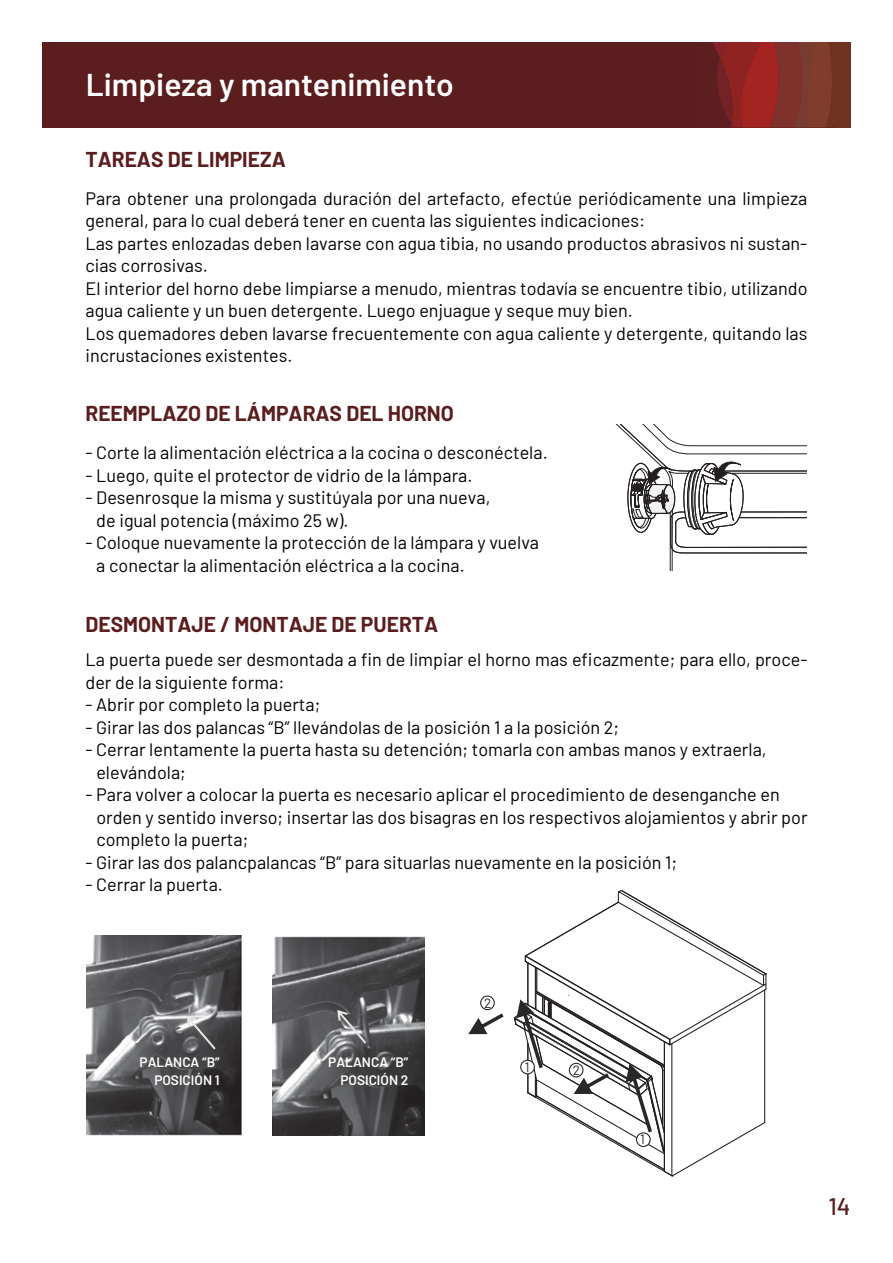
<style>
.page{position:relative;width:893px;height:1263px;background:#fff}
.page>*{position:absolute;margin:0;border:0;box-sizing:border-box;transform-origin:0 0}
.t1{font:600 31.5px "Barlow";color:#fff}
.t2{font:500 24px "Barlow";color:#5b1d1e}
.t3{font:700 21px "Barlow";color:#5b1d1e}
.t4{font:18px/22.5px "Barlow";color:#000}
.t5{font:600 13.65px/17.4px "Barlow";color:#fff;text-align:right}
.t6{font:13.5px "Barlow";color:#2a2728}
</style>
<div class="page">
<div style="left:43px;top:43px;width:807px;height:85px;background:#5b1d1e"></div>
<svg style="left:713px;top:43px;width:123px;height:85px"></svg>
<div style="left:836px;top:43px;width:14px;height:85px;background:#6f3120"></div>
<svg style="left:615px;top:424px;width:192px;height:147px"></svg>
<div style="left:480px;top:995px;width:15px;height:15px;border:1px solid #231f20;border-radius:50%"></div>
<svg style="left:514px;top:890px;width:253px;height:287px"></svg>
<svg style="left:468px;top:1013px;width:36px;height:21px"></svg>
<div style="left:521px;top:1060px;width:13px;height:14px;background:#fff;border-radius:50%"></div>
<div style="left:520px;top:1060px;width:15px;height:14px;border:1px solid #231f20;border-radius:50%"></div>
<div style="left:635px;top:1135px;width:14px;height:14px;background:#fff;border-radius:50%"></div>
<div style="left:636px;top:1132px;width:15px;height:15px;border:1px solid #231f20;border-radius:50%"></div>
<img style="left:87px;top:935px;width:338px;height:201px">
<svg style="left:187px;top:1016px;width:29px;height:33px"></svg>
<svg style="left:337px;top:1010px;width:29px;height:33px"></svg>
<div style="left:242px;top:927px;width:29px;height:218px;background:#fff"></div>
<h1 class="t1" style="left:86px;top:61px;width:370px">Limpieza y mantenimiento</h1>
<p class="t3" style="left:85px;top:144px;width:202px">TAREAS DE LIMPIEZA</p>
<p class="t4" style="left:85px;top:185px;width:723px">Para obtener una prolongada duración del artefacto, efectúe periódicamente una limpieza general, para lo cual deberá tener en cuenta las siguientes indicaciones:<br>Las partes enlozadas deben lavarse con agua tibia, no usando productos abrasivos ni sustan&shy;cias corrosivas.<br>El interior del horno debe limpiarse a menudo, mientras todavía se encuentre tibio, utilizando agua caliente y un buen detergente. Luego enjuague y seque muy bien.<br>Los quemadores deben lavarse frecuentemente con agua caliente y detergente, quitando las incrustaciones existentes.</p>
<p class="t3" style="left:85px;top:398px;width:370px">REEMPLAZO DE LÁMPARAS DEL HORNO</p>
<p class="t4" style="left:85px;top:440px;width:464px">- Corte la alimentación eléctrica a la cocina o desconéctela.</p>
<p class="t4" style="left:85px;top:462px;width:389px">- Luego, quite el protector de vidrio de la lámpara.</p>
<p class="t4" style="left:96px;top:485px;width:396px;text-indent:-11px">- Desenrosque la misma y sustitúyala por una nueva, de igual potencia (máximo 25 w).</p>
<p class="t4" style="left:96px;top:530px;width:444px;text-indent:-11px">- Coloque nuevamente la protección de la lámpara y vuelva a conectar la alimentación eléctrica a la cocina.</p>
<p class="t3" style="left:85px;top:609px;width:354px">DESMONTAJE / MONTAJE DE PUERTA</p>
<p class="t4" style="left:85px;top:647px;width:723px">La puerta puede ser desmontada a fin de limpiar el horno mas eficazmente; para ello, proce&shy;der de la siguiente forma:</p>
<p class="t4" style="left:85px;top:692px;width:236px">- Abrir por completo la puerta;</p>
<p class="t4" style="left:85px;top:715px;width:535px">- Girar las dos palancas “B” llevándolas de la posición 1 a la posición 2;</p>
<p class="t4" style="left:96px;top:737px;width:672px;text-indent:-11px">- Cerrar lentamente la puerta hasta su detención; tomarla con ambas manos y extraerla, elevándola;</p>
<p class="t4" style="left:96px;top:782px;width:713px;text-indent:-11px">- Para volver a colocar la puerta es necesario aplicar el procedimiento de desenganche en orden y sentido inverso; insertar las dos bisagras en los respectivos alojamientos y abrir por completo la puerta;</p>
<p class="t4" style="left:85px;top:850px;width:593px">- Girar las dos palancpalancas “B” para situarlas nuevamente en la posición 1;</p>
<p class="t4" style="left:85px;top:872px;width:139px">- Cerrar la puerta.</p>
<p class="t5" style="left:140px;top:1052px;width:82px">PALANCA “B”<br>POSICIÓN 1</p>
<p class="t5" style="left:328px;top:1052px;width:82px">PALANCA “B”<br>POSICIÓN 2</p>
<p class="t6" style="left:484px;top:993px;width:9px">2</p>
<p class="t6" style="left:525px;top:1057px;width:6px">1</p>
<p class="t6" style="left:573px;top:1060px;width:9px">2</p>
<p class="t6" style="left:640px;top:1130px;width:6px">1</p>
<h2 class="t2" style="left:828px;top:1189px;width:24px">14</h2>
</div>
